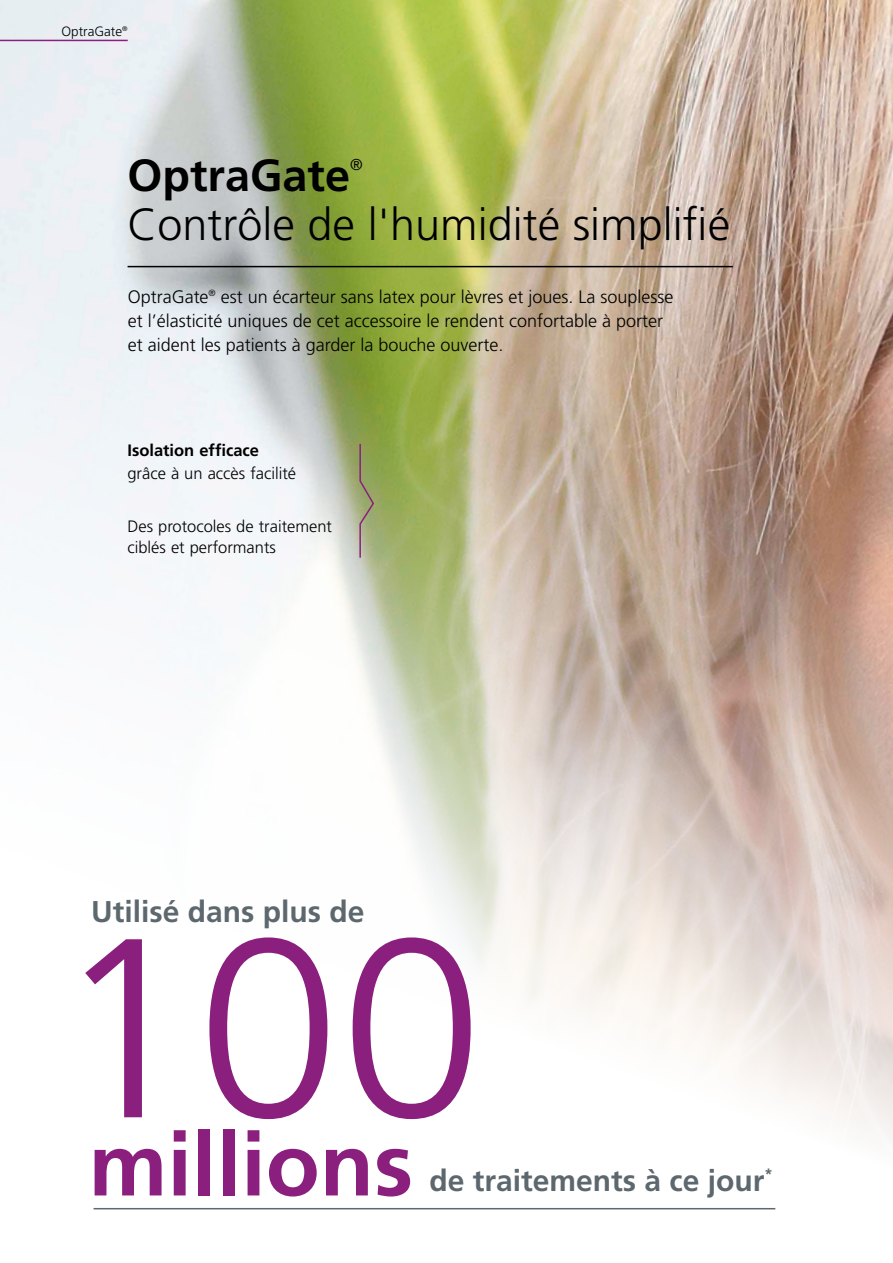
<style>
.page{position:relative;width:893px;height:1263px;background:#fff}
.page>*{position:absolute;margin:0;border:0;box-sizing:border-box;transform-origin:0 0}
.t1{font:300 255px "Frutiger";color:#8a1f7e}
.t2{font:700 88.5px "Frutiger";color:#8a1f7e}
.t3{font:300 45px "Frutiger";color:#000}
.t4{font:700 45px "Frutiger";color:#000}
.t5{font:700 30px "Frutiger";color:#5d686e}
.t6{font:300 18px/24px "Frutiger";color:#000}
.t7{font:300 16.5px/21px "Frutiger";color:#000}
.t8{font:700 16.5px "Frutiger";color:#000}
.t9{font:300 15.75px "Frutiger";color:#000}
.t10{font:700 15px "Frutiger";color:#5d686e}
.t11{font:300 13.5px "Frutiger";color:#000}
</style>
<div class="page">
<img style="left:0;top:0;width:893px;height:1210px">
<hr style="left:94px;top:1208px;width:681px;height:1px;background:#5d686e">
<hr style="left:128px;top:266px;width:605px;height:1px;background:#000">
<svg style="left:359px;top:442px;width:16px;height:117px;background:#999d6f"></svg>
<hr style="left:0;top:40px;width:128px;height:1px;background:#8a1f7e">
<p class="t11" style="left:61px;top:23px;width:68px">OptraGate<sup>®</sup></p>
<h3 class="t4" style="left:128px;top:149px;width:224px">OptraGate</h3>
<p class="t9" style="left:350px;top:156px;width:14px">®</p>
<h3 class="t3" style="left:128px;top:199px;width:604px">Contrôle de l'humidité simplifié</h3>
<p class="t6" style="left:128px;top:285px;width:547px">OptraGate<sup>®</sup> est un écarteur sans latex pour lèvres et joues. La souplesse et l’élasticité uniques de cet accessoire le rendent confortable à porter et aident les patients à garder la bouche ouverte.</p>
<p class="t8" style="left:127px;top:441px;width:133px">Isolation efficace</p>
<p class="t7" style="left:127px;top:463px;width:170px">grâce à un accès facilité</p>
<p class="t7" style="left:127px;top:516px;width:206px">Des protocoles de traitement ciblés et performants</p>
<h3 class="t5" style="left:91px;top:894px;width:275px">Utilisé dans plus de</h3>
<h1 class="t1" style="left:54px;top:885px;width:431px">100</h1>
<h2 class="t2" style="left:89px;top:1113px;width:326px">millions</h2>
<h3 class="t5" style="left:429px;top:1163px;width:337px">de traitements à ce jour</h3>
<p class="t10" style="left:765px;top:1165px;width:10px">*</p>
</div>
